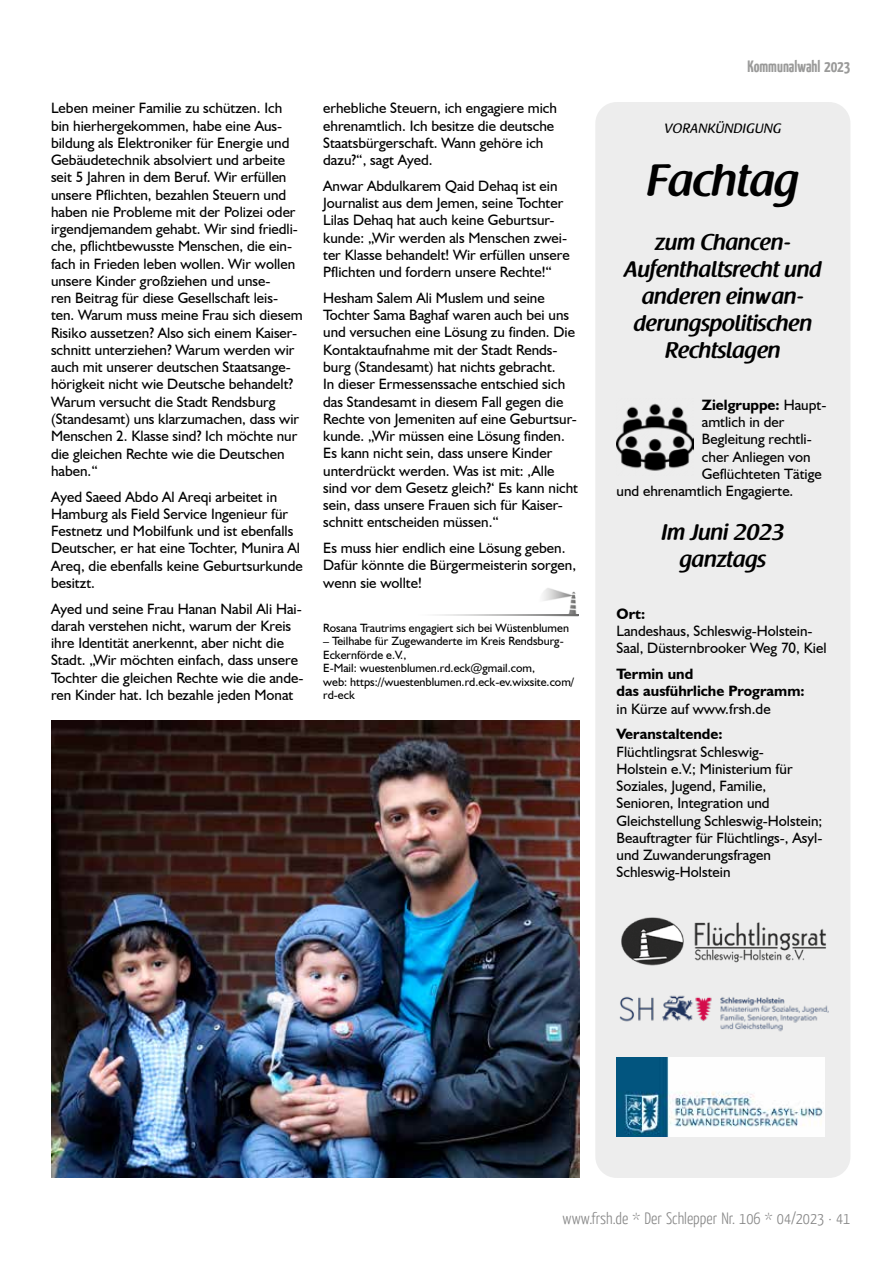
<style>
.page{position:relative;width:893px;height:1263px;background:#fff}
.page>*{position:absolute;margin:0;border:0;box-sizing:border-box;transform-origin:0 0}
.t1{font:600 45px "Raspoutine";color:#000}
.t2{font:600 22.5px/27px "Raspoutine";color:#000;text-align:center}
.t3{font:300 16.5px "Yanone Kaffeesatz";color:#878787}
.t4{font:700 16.5px "Yanone Kaffeesatz";color:#575756}
.t5{font:15px/17.2px "Humanist 521 BT";color:#000}
.t6{font:700 15px/17.2px "Humanist 521 BT";color:#000}
.t7{font:13.5px "Raspoutine Classic";color:#000}
.t8{font:12px/13.5px "Humanist 521 BT";color:#000}
.s1{font-weight:400}
</style>
<div class="page">
<img style="left:52px;top:721px;width:527px;height:457px">
<div style="left:595px;top:102px;width:255px;height:1076px;background:#ededed;border-radius:21px"></div>
<img style="left:539px;top:588px;width:39px;height:29px">
<img style="left:437px;top:615px;width:141px;height:1px">
<img style="left:617px;top:403px;width:76px;height:68px">
<img style="left:621px;top:917px;width:205px;height:49px">
<img style="left:617px;top:1058px;width:208px;height:78px">
<img style="left:619px;top:995px;width:210px;height:37px">
<p class="t5" style="left:51px;top:99px;width:253px">Leben meiner Familie zu schützen. Ich bin hierhergekommen, habe eine Aus&shy;bildung als Elektroniker für Energie und Gebäudetechnik absolviert und arbeite seit 5 Jahren in dem Beruf. Wir erfüllen unsere Pflichten, bezahlen Steuern und haben nie Probleme mit der Polizei oder irgendjemandem gehabt. Wir sind friedli&shy;che, pflichtbewusste Menschen, die ein&shy;fach in Frieden leben wollen. Wir wollen unsere Kinder großziehen und unse-<br>ren Beitrag für diese Gesellschaft leis&shy;ten. Warum muss meine Frau sich diesem Risiko aussetzen? Also sich einem Kaiser&shy;schnitt unterziehen? Warum werden wir auch mit unserer deutschen Staatsange&shy;hörigkeit nicht wie Deutsche behandelt?<br>Warum versucht die Stadt Rendsburg (Standesamt) uns klarzumachen, dass wir Menschen 2. Klasse sind? Ich möchte nur die gleichen Rechte wie die Deutschen haben.“</p>
<p class="t5" style="left:51px;top:487px;width:253px">Ayed Saeed Abdo Al Areqi arbeitet in Hamburg als Field Service Ingenieur für Festnetz und Mobilfunk und ist ebenfalls Deutscher, er hat eine Tochter, Munira Al Areq, die ebenfalls keine Geburtsurkunde besitzt.</p>
<p class="t5" style="left:51px;top:599px;width:254px">Ayed und seine Frau Hanan Nabil Ali Hai&shy;darah verstehen nicht, warum der Kreis ihre Identität anerkennt, aber nicht die Stadt. „Wir möchten einfach, dass unsere Tochter die gleichen Rechte wie die ande&shy;ren Kinder hat. Ich bezahle jeden Monat</p>
<p class="t5" style="left:323px;top:99px;width:235px">erhebliche Steuern, ich engagiere mich ehrenamtlich. Ich besitze die deutsche Staatsbürgerschaft. Wann gehöre ich dazu?“, sagt Ayed.</p>
<p class="t5" style="left:323px;top:177px;width:248px">Anwar Abdulkarem Qaid Dehaq ist ein Journalist aus dem Jemen, seine Tochter Lilas Dehaq hat auch keine Geburtsur&shy;kunde: „Wir werden als Menschen zwei&shy;ter Klasse behandelt! Wir erfüllen unsere Pflichten und fordern unsere Rechte!“</p>
<p class="t5" style="left:323px;top:289px;width:256px">Hesham Salem Ali Muslem und seine Tochter Sama Baghaf waren auch bei uns und versuchen eine Lösung zu finden. Die Kontaktaufnahme mit der Stadt Rends&shy;burg (Standesamt) hat nichts gebracht.<br>In dieser Ermessenssache entschied sich das Standesamt in diesem Fall gegen die Rechte von Jemeniten auf eine Geburtsur&shy;kunde. „Wir müssen eine Lösung finden.<br>Es kann nicht sein, dass unsere Kinder unterdrückt werden. Was ist mit: ‚Alle sind vor dem Gesetz gleich?‘ Es kann nicht sein, dass unsere Frauen sich für Kaiser&shy;schnitt entscheiden müssen.“</p>
<p class="t5" style="left:323px;top:539px;width:254px">Es muss hier endlich eine Lösung geben.<br>Dafür könnte die Bürgermeisterin sorgen, wenn sie wollte!</p>
<p class="t8" style="left:323px;top:621px;width:247px">Rosana Trautrims engagiert sich bei Wüstenblumen</p>
<p class="t8" style="left:323px;top:634px;width:253px">– Teilhabe für Zugewanderte im Kreis Rendsburg-Eckernförde e.V.,<br>E-Mail: wuestenblumen.rd.eck@gmail.com,<br>web: https://wuestenblumen.rd.eck-ev.wixsite.com/ rd-eck</p>
<p class="t4" style="left:747px;top:55px;width:104px">Kommunalwahl 2023</p>
<p class="t7" style="left:664px;top:121px;width:119px">VORANKÜNDIGUNG</p>
<h1 class="t1" style="left:647px;top:155px;width:153px">Fachtag</h1>
<h2 class="t2" style="left:624px;top:229px;width:199px">zum Chancen-<br>Aufenthaltsrecht und anderen einwan&shy;derungspolitischen<br>Rechtslagen</h2>
<p class="t6" style="left:702px;top:396px;width:126px">Zielgruppe: <span class="s1">Haupt-</span></p>
<p class="t5" style="left:702px;top:413px;width:84px">amtlich in der</p>
<p class="t5" style="left:702px;top:430px;width:111px">Begleitung rechtli-</p>
<p class="t5" style="left:702px;top:447px;width:110px">cher Anliegen von</p>
<p class="t5" style="left:702px;top:465px;width:121px">Geflüchteten Tätige</p>
<p class="t5" style="left:617px;top:482px;width:178px">und ehrenamtlich Engagierte.</p>
<h2 class="t2" style="left:662px;top:519px;width:124px">Im Juni 2023 ganztags</h2>
<p class="t6" style="left:617px;top:605px;width:30px">Ort:</p>
<p class="t5" style="left:617px;top:622px;width:212px">Landeshaus, Schleswig-Holstein-<br>Saal, Düsternbrooker Weg 70, Kiel</p>
<p class="t6" style="left:617px;top:665px;width:190px">Termin und<br>das ausführliche Programm:</p>
<p class="t5" style="left:617px;top:699px;width:156px">in Kürze auf www.frsh.de</p>
<p class="t6" style="left:617px;top:725px;width:108px">Veranstaltende:</p>
<p class="t5" style="left:617px;top:742px;width:207px">Flüchtlingsrat Schleswig-<br>Holstein e.V.; Ministerium für<br>Soziales, Jugend, Familie,<br>Senioren, Integration und<br>Gleichstellung Schleswig-Holstein;<br>Beauftragter für Flüchtlings-, Asyl&shy;und Zuwanderungsfragen<br>Schleswig-Holstein</p>
<p class="t3" style="left:563px;top:1208px;width:289px">www.frsh.de * Der Schlepper Nr. 106 * 04/2023 · 41</p>
</div>
